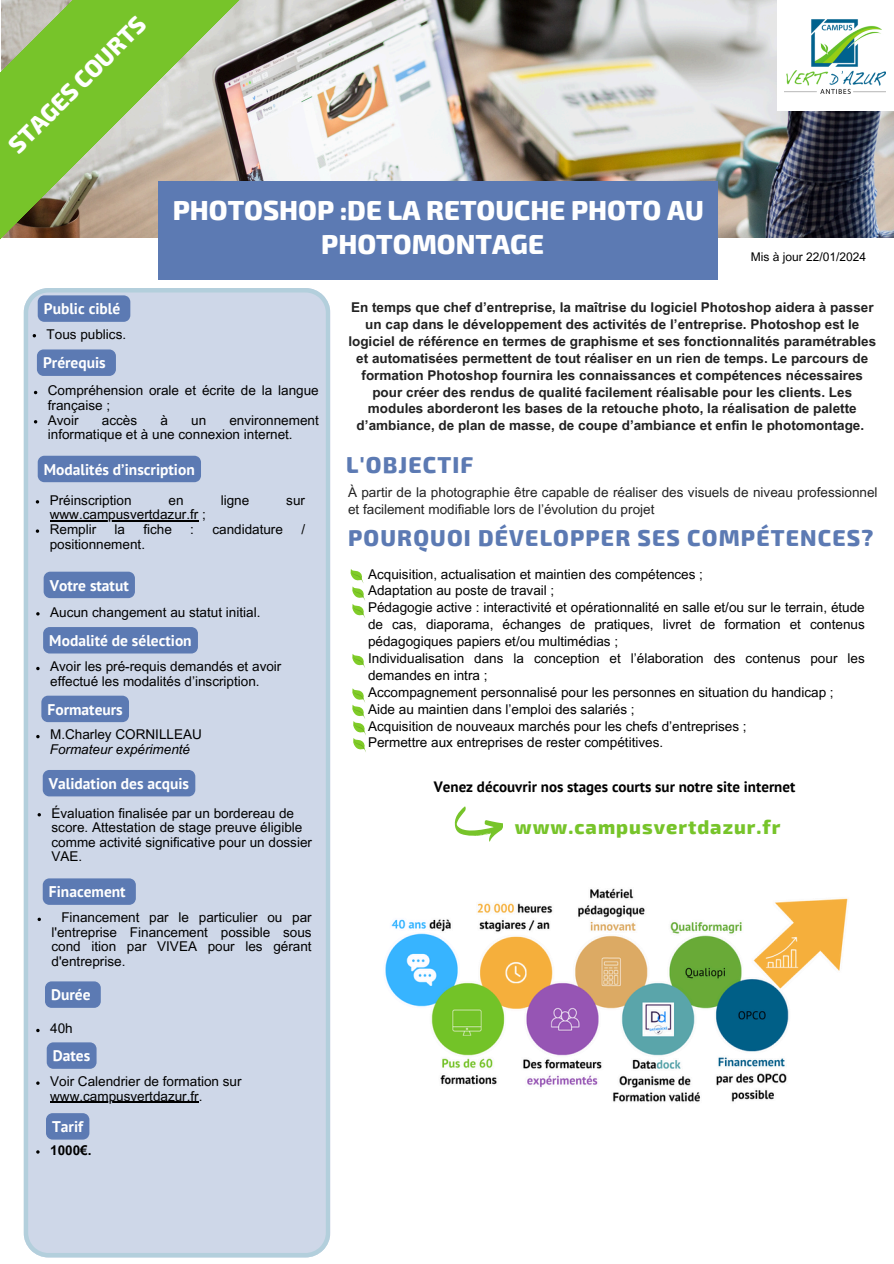
<style>
.page{position:relative;width:894px;height:1264px;background:#fff}
.page>*{position:absolute;margin:0;border:0;box-sizing:border-box;transform-origin:0 0}
.t1{font:800 27px/33.8px "Exo 2";color:#fff;text-align:center}
.t2{font:800 23.4px "Exo 2";color:#fff}
.t3{font:800 22.5px "Exo 2";letter-spacing:.05em;color:#5c7ab3}
.t4{font:800 19.5px "Exo 2";letter-spacing:.05em;color:#77c42a}
.t5{font:700 15.45px "PT Sans";color:#fff}
.t6{font:700 15px "PT Sans";color:#000}
.t7{font:13.5px/14.7px "Arial MT Pro";color:#000}
.t8{font:700 13.5px/16.8px "Arial MT Pro";color:#222;text-align:center}
.t9{font:13.5px/16.8px "Arial MT Pro";color:#222}
.t10{font:italic 13.5px "Arial MT Pro";color:#000}
.t11{font:700 13.5px "Arial MT Pro";color:#000}
.t12{font:12px "Arial MT Pro";color:#000}
</style>
<div class="page">
<div style="left:24px;top:288px;width:306px;height:968px;background:#ced7e8"></div>
<img style="left:270px;top:0;width:623px;height:237px">
<div style="left:777px;top:0;width:116px;height:111px;background:#fff"></div>
<img style="left:784px;top:19px;width:101px;height:74px">
<div style="left:159px;top:181px;width:558px;height:99px;background:#5c7ab3"></div>
<svg style="left:0;top:0;width:270px;height:259px"></svg>
<svg style="left:352px;top:654px;width:13px;height:14px"></svg>
<svg style="left:454px;top:806px;width:48px;height:35px"></svg>
<svg style="left:350px;top:569px;width:15px;height:49px"></svg>
<svg style="left:352px;top:688px;width:14px;height:64px"></svg>
<img style="left:385px;top:888px;width:463px;height:214px">
<div style="left:44px;top:571px;width:91px;height:27px;background:#5c7ab3"></div>
<svg style="left:38px;top:295px;width:92px;height:27px;background:#5f7db4"></svg>
<div style="left:37px;top:349px;width:79px;height:27px;background:#5c7ab3;border-radius:7px"></div>
<div style="left:38px;top:456px;width:163px;height:26px;background:#5c7ab3"></div>
<hr style="left:50px;top:520px;width:148px;height:1px;background:#000">
<svg style="left:36px;top:529px;width:3px;height:4px"></svg>
<svg style="left:36px;top:612px;width:4px;height:3px"></svg>
<div style="left:43px;top:878px;width:93px;height:26px;background:#5c7ab3"></div>
<svg style="left:38px;top:917px;width:3px;height:4px"></svg>
<div style="left:45px;top:981px;width:56px;height:26px;background:#5c7ab3;border-radius:7px"></div>
<svg style="left:46px;top:1113px;width:43px;height:26px"></svg>
<svg style="left:36px;top:1028px;width:4px;height:4px"></svg>
<div style="left:43px;top:627px;width:155px;height:26px;background:#5c7ab3"></div>
<svg style="left:36px;top:667px;width:4px;height:3px"></svg>
<div style="left:41px;top:695px;width:88px;height:27px;background:#5c7ab3"></div>
<svg style="left:36px;top:735px;width:4px;height:3px"></svg>
<div style="left:43px;top:770px;width:152px;height:26px;background:#5c7ab3"></div>
<svg style="left:47px;top:1042px;width:49px;height:26px"></svg>
<svg style="left:36px;top:1081px;width:4px;height:3px"></svg>
<hr style="left:50px;top:1101px;width:149px;height:1px;background:#000">
<svg style="left:36px;top:1150px;width:4px;height:3px"></svg>
<h4 class="t2" style="left:2px;top:138px;width:184px;rotate:-45deg">STAGES COURTS</h4>
<h4 class="t1" style="left:173px;top:192px;width:532px">PHOTOSHOP :DE LA RETOUCHE PHOTO AU<br>PHOTOMONTAGE</h4>
<p class="t12" style="left:750px;top:252px;width:117px">Mis à jour 22/01/2024</p>
<p class="t8" style="left:348px;top:301px;width:529px">En temps que chef d’entreprise, la maîtrise du logiciel Photoshop aidera à passer un cap dans le développement des activités de l’entreprise. Photoshop est le logiciel de référence en termes de graphisme et ses fonctionnalités paramétrables et automatisées permettent de tout réaliser en un rien de temps. Le parcours de formation Photoshop fournira les connaissances et compétences nécessaires pour créer des rendus de qualité facilement réalisable pour les clients. Les modules aborderont les bases de la retouche photo, la réalisation de palette d’ambiance, de plan de masse, de coupe d’ambiance et enfin le photomontage.</p>
<p class="t5" style="left:44px;top:298px;width:78px">Public ciblé</p>
<p class="t7" style="left:47px;top:328px;width:81px">Tous publics.</p>
<h4 class="t5" style="left:43px;top:352px;width:64px">Prérequis</h4>
<p class="t7" style="left:48px;top:385px;width:272px">Compréhension orale et écrite de la langue française ;</p>
<p class="t7" style="left:48px;top:414px;width:32px">Avoir</p>
<p class="t7" style="left:102px;top:414px;width:37px">accès</p>
<p class="t7" style="left:160px;top:414px;width:9px">à</p>
<p class="t7" style="left:191px;top:414px;width:17px">un</p>
<p class="t7" style="left:48px;top:414px;width:272px;text-indent:181px">environnement informatique et à une connexion internet.</p>
<p class="t5" style="left:44px;top:459px;width:152px">Modalités d’inscription</p>
<p class="t7" style="left:50px;top:494px;width:83px">Préinscription</p>
<p class="t7" style="left:168px;top:494px;width:17px">en</p>
<p class="t7" style="left:221px;top:494px;width:30px">ligne</p>
<p class="t7" style="left:286px;top:494px;width:20px">sur</p>
<p class="t7" style="left:50px;top:509px;width:158px">www.campusvertdazur.fr ;<br>Remplir</p>
<p class="t3" style="left:346px;top:450px;width:129px">L'OBJECTIF</p>
<p class="t9" style="left:348px;top:485px;width:531px">À partir de la photographie être capable de réaliser des visuels de niveau professionnel et facilement modifiable lors de l’évolution du projet</p>
<p class="t7" style="left:115px;top:523px;width:12px">la</p>
<p class="t7" style="left:143px;top:523px;width:30px">fiche</p>
<p class="t7" style="left:190px;top:523px;width:5px">:</p>
<p class="t7" style="left:212px;top:523px;width:72px">candidature</p>
<p class="t7" style="left:301px;top:523px;width:5px">/</p>
<h6 class="t7" style="left:50px;top:538px;width:97px">positionnement.</h6>
<p class="t3" style="left:348px;top:523px;width:526px">POURQUOI DÉVELOPPER SES COMPÉTENCES?</p>
<h6 class="t7" style="left:368px;top:567px;width:498px;line-height:16.8px">Acquisition, actualisation et maintien des compétences ;<br>Adaptation au poste de travail ;<br>Pédagogie active : interactivité et opérationnalité en salle et/ou sur le terrain, étude de cas, diaporama, échanges de pratiques, livret de formation et contenus pédagogiques papiers et/ou multimédias ;<br>Individualisation dans la conception et l’élaboration des contenus pour les demandes en intra ;<br>Accompagnement personnalisé pour les personnes en situation du handicap ;<br>Aide au maintien dans l’emploi des salariés ;<br>Acquisition de nouveaux marchés pour les chefs d’entreprises ;<br>Permettre aux entreprises de rester compétitives.</h6>
<h1 class="t5" style="left:50px;top:575px;width:80px">Votre statut</h1>
<p class="t7" style="left:50px;top:606px;width:212px">Aucun changement au statut initial.</p>
<h4 class="t5" style="left:49px;top:630px;width:144px">Modalité de sélection</h4>
<p class="t7" style="left:50px;top:661px;width:233px">Avoir les pré-requis demandés et avoir effectué les modalités d’inscription.</p>
<p class="t5" style="left:48px;top:698px;width:77px">Formateurs</p>
<h4 class="t7" style="left:50px;top:729px;width:153px">M.Charley CORNILLEAU</h4>
<p class="t10" style="left:50px;top:744px;width:142px">Formateur expérimenté</p>
<p class="t5" style="left:49px;top:773px;width:142px">Validation des acquis</p>
<p class="t6" style="left:433px;top:777px;width:363px">Venez découvrir nos stages courts sur notre site internet</p>
<p class="t4" style="left:514px;top:813px;width:267px">www.campusvertdazur.fr</p>
<p class="t7" style="left:51px;top:807px;width:262px">Évaluation finalisée par un bordereau de score. Attestation de stage preuve éligible comme activité significative pour un dossier VAE.</p>
<h5 class="t5" style="left:49px;top:881px;width:78px">Finacement</h5>
<p class="t7" style="left:51px;top:911px;width:262px;text-align:justify;text-indent:10px">Financement par le particulier ou par l'entreprise Financement possible sous cond ition par VIVEA pour les gérant d'entreprise.</p>
<h6 class="t5" style="left:51px;top:984px;width:41px">Durée</h6>
<h4 class="t7" style="left:50px;top:1022px;width:24px">40h</h4>
<p class="t5" style="left:53px;top:1045px;width:39px">Dates</p>
<h4 class="t7" style="left:50px;top:1075px;width:193px">Voir Calendrier de formation sur</h4>
<p class="t7" style="left:50px;top:1090px;width:154px">www.campusvertdazur.fr.</p>
<p class="t5" style="left:52px;top:1116px;width:32px">Tarif</p>
<p class="t11" style="left:50px;top:1144px;width:43px">1000€.</p>
</div>
